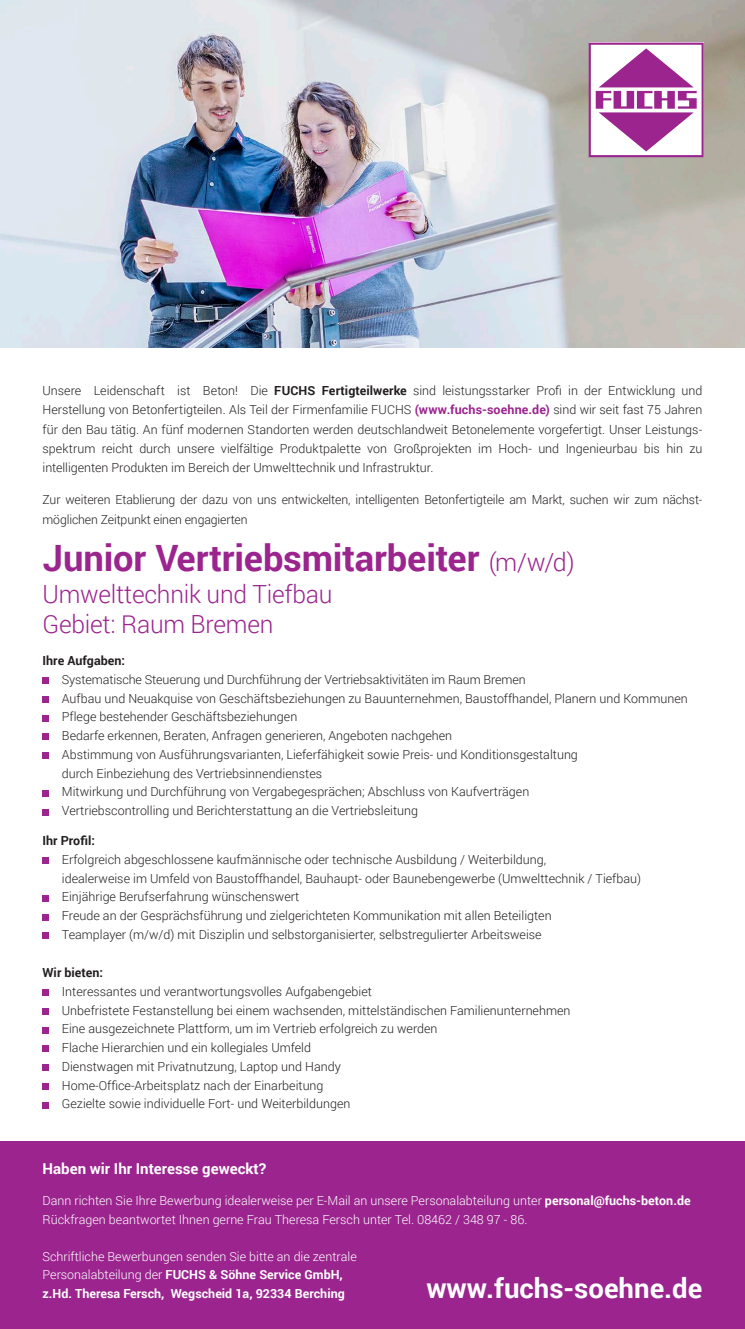
<style>
.page{position:relative;width:745px;height:1329px;background:#fff}
.page>*{position:absolute;margin:0;border:0;box-sizing:border-box;transform-origin:0 0}
.t1{font:700 36.25px "Roboto";letter-spacing:-.005em;color:#9b248e}
.t2{font:700 27.5px "Roboto";color:#fff}
.t3{font:300 25px/30px "Roboto";letter-spacing:-.01em;color:#9b248e}
.Zwischenhead_LILA{font:700 15px "Roboto";color:#fff}
.Aufzählung_Stelle{font:300 12.5px/19.4px "Roboto";color:#231f20}
.t4{font:300 12.5px/18.8px "Roboto";color:#fff}
.Zwischenhead{font:700 12.5px "Roboto";color:#231f20}
.s1{font-weight:700}
.s2{font-weight:700;color:#9b248e}
.s3{font-weight:300;font-size:25px}
</style>
<div class="page">
<div style="left:43px;top:677px;width:6px;height:7px;background:#9b248e"></div>
<div style="left:43px;top:696px;width:6px;height:7px;background:#9b248e"></div>
<svg style="left:43px;top:715px;width:6px;height:6px"></svg>
<svg style="left:43px;top:734px;width:6px;height:6px"></svg>
<div style="left:43px;top:752px;width:6px;height:7px;background:#9b248e"></div>
<svg style="left:43px;top:790px;width:6px;height:6px"></svg>
<svg style="left:43px;top:809px;width:6px;height:6px"></svg>
<div style="left:43px;top:857px;width:6px;height:7px;background:#9b248e"></div>
<svg style="left:43px;top:895px;width:6px;height:6px"></svg>
<svg style="left:43px;top:914px;width:6px;height:6px"></svg>
<div style="left:43px;top:932px;width:6px;height:7px;background:#9b248e"></div>
<div style="left:43px;top:989px;width:6px;height:7px;background:#9b248e"></div>
<svg style="left:43px;top:1008px;width:6px;height:6px"></svg>
<svg style="left:43px;top:1027px;width:6px;height:6px"></svg>
<svg style="left:43px;top:1046px;width:6px;height:6px"></svg>
<div style="left:43px;top:1064px;width:6px;height:7px;background:#9b248e"></div>
<svg style="left:43px;top:1083px;width:6px;height:6px"></svg>
<svg style="left:43px;top:1102px;width:6px;height:6px"></svg>
<div style="left:0;top:1141px;width:744px;height:188px;background:#9b248e"></div>
<img style="left:0;top:0;width:744px;height:347px">
<svg style="left:588px;top:43px;width:115px;height:114px"></svg>
<p class="Aufzählung_Stelle" style="left:43px;top:380px;width:661px;text-align:justify">Unsere Leidenschaft ist Beton! Die <span class="s1">FUCHS Fertigteilwerke</span> sind leistungsstarker Profi in der Entwicklung und Herstellung von Betonfertigteilen. Als Teil der Firmenfamilie FUCHS <span class="s2">(www.fuchs-soehne.de)</span> sind wir seit fast 75 Jahren für den Bau tätig. An fünf modernen Standorten werden deutschlandweit Betonelemente vorgefertigt. Unser Leistungs&shy;spektrum reicht durch unsere vielfältige Produktpalette von Großprojekten im Hoch- und Ingenieurbau bis hin zu intelligenten Produkten im Bereich der Umwelttechnik und Infrastruktur.</p>
<p class="Aufzählung_Stelle" style="left:43px;top:488px;width:661px;line-height:20.5px">Zur weiteren Etablierung der dazu von uns entwickelten, intelligenten Betonfertigteile am Markt, suchen wir zum nächst&shy;möglichen Zeitpunkt einen engagierten</p>
<p class="t1" style="left:43px;top:532px;width:533px">Junior Vertriebsmitarbeiter <span class="s3">(m/w/d)</span></p>
<p class="t3" style="left:43px;top:578px;width:291px">Umwelttechnik und Tiefbau<br>Gebiet: Raum Bremen</p>
<p class="Zwischenhead" style="left:43px;top:652px;width:84px">Ihre Aufgaben:</p>
<p class="Aufzählung_Stelle" style="left:62px;top:669px;width:465px">Systematische Steuerung und Durchführung der Vertriebsaktivitäten im Raum Bremen</p>
<p class="Aufzählung_Stelle" style="left:62px;top:688px;width:627px">Aufbau und Neuakquise von Geschäftsbeziehungen zu Bauunternehmen, Baustoffhandel, Planern und Kommunen</p>
<p class="Aufzählung_Stelle" style="left:62px;top:707px;width:237px">Pflege bestehender Geschäftsbeziehungen</p>
<p class="Aufzählung_Stelle" style="left:62px;top:726px;width:391px">Bedarfe erkennen, Beraten, Anfragen generieren, Angeboten nachgehen</p>
<p class="Aufzählung_Stelle" style="left:62px;top:745px;width:517px;line-height:18.8px">Abstimmung von Ausführungsvarianten, Lieferfähigkeit sowie Preis- und Konditionsgestaltung durch Einbeziehung des Vertriebsinnendienstes</p>
<p class="Aufzählung_Stelle" style="left:62px;top:782px;width:468px">Mitwirkung und Durchführung von Vergabegesprächen; Abschluss von Kaufverträgen</p>
<p class="Aufzählung_Stelle" style="left:62px;top:801px;width:357px">Vertriebscontrolling und Berichterstattung an die Vertriebsleitung</p>
<p class="Zwischenhead" style="left:43px;top:832px;width:54px">Ihr Profil:</p>
<p class="Aufzählung_Stelle" style="left:62px;top:850px;width:580px;line-height:18.8px">Erfolgreich abgeschlossene kaufmännische oder technische Ausbildung / Weiterbildung,<br>idealerweise im Umfeld von Baustoffhandel, Bauhaupt- oder Baunebengewerbe (Umwelttechnik / Tiefbau)</p>
<p class="Aufzählung_Stelle" style="left:62px;top:887px;width:239px">Einjährige Berufserfahrung wünschenswert</p>
<p class="Aufzählung_Stelle" style="left:62px;top:906px;width:491px">Freude an der Gesprächsführung und zielgerichteten Kommunikation mit allen Beteiligten</p>
<p class="Aufzählung_Stelle" style="left:62px;top:924px;width:481px">Teamplayer (m/w/d) mit Disziplin und selbstorganisierter, selbstregulierter Arbeitsweise</p>
<p class="Zwischenhead" style="left:43px;top:964px;width:62px">Wir bieten:</p>
<p class="Aufzählung_Stelle" style="left:62px;top:981px;width:311px">Interessantes und verantwortungsvolles Aufgabengebiet</p>
<p class="Aufzählung_Stelle" style="left:62px;top:1000px;width:510px">Unbefristete Festanstellung bei einem wachsenden, mittelständischen Familienunternehmen</p>
<p class="Aufzählung_Stelle" style="left:62px;top:1019px;width:377px">Eine ausgezeichnete Plattform, um im Vertrieb erfolgreich zu werden</p>
<p class="Aufzählung_Stelle" style="left:62px;top:1037px;width:250px">Flache Hierarchien und ein kollegiales Umfeld</p>
<p class="Aufzählung_Stelle" style="left:62px;top:1056px;width:280px">Dienstwagen mit Privatnutzung, Laptop und Handy</p>
<p class="Aufzählung_Stelle" style="left:62px;top:1075px;width:263px">Home-Office-Arbeitsplatz nach der Einarbeitung</p>
<p class="Aufzählung_Stelle" style="left:62px;top:1094px;width:290px">Gezielte sowie individuelle Fort- und Weiterbildungen</p>
<p class="Zwischenhead_LILA" style="left:43px;top:1158px;width:225px">Haben wir Ihr Interesse geweckt?</p>
<p class="t4" style="left:43px;top:1191px;width:649px">Dann richten Sie Ihre Bewerbung idealerweise per E-Mail an unsere Personalabteilung unter <span class="s1">personal@fuchs-beton.de<br></span>Rückfragen beantwortet Ihnen gerne Frau Theresa Fersch unter Tel. 08462 / 348 97 - 86.</p>
<p class="t4" style="left:43px;top:1246px;width:315px">Schriftliche Bewerbungen senden Sie bitte an die zentrale<br>Personalabteilung der <span class="s1">FUCHS &amp; Söhne Service GmbH, z.Hd. Theresa Fersch, Wegscheid 1a, 92334 Berching</span></p>
<p class="t2" style="left:426px;top:1269px;width:277px">www.fuchs-soehne.de</p>
</div>
